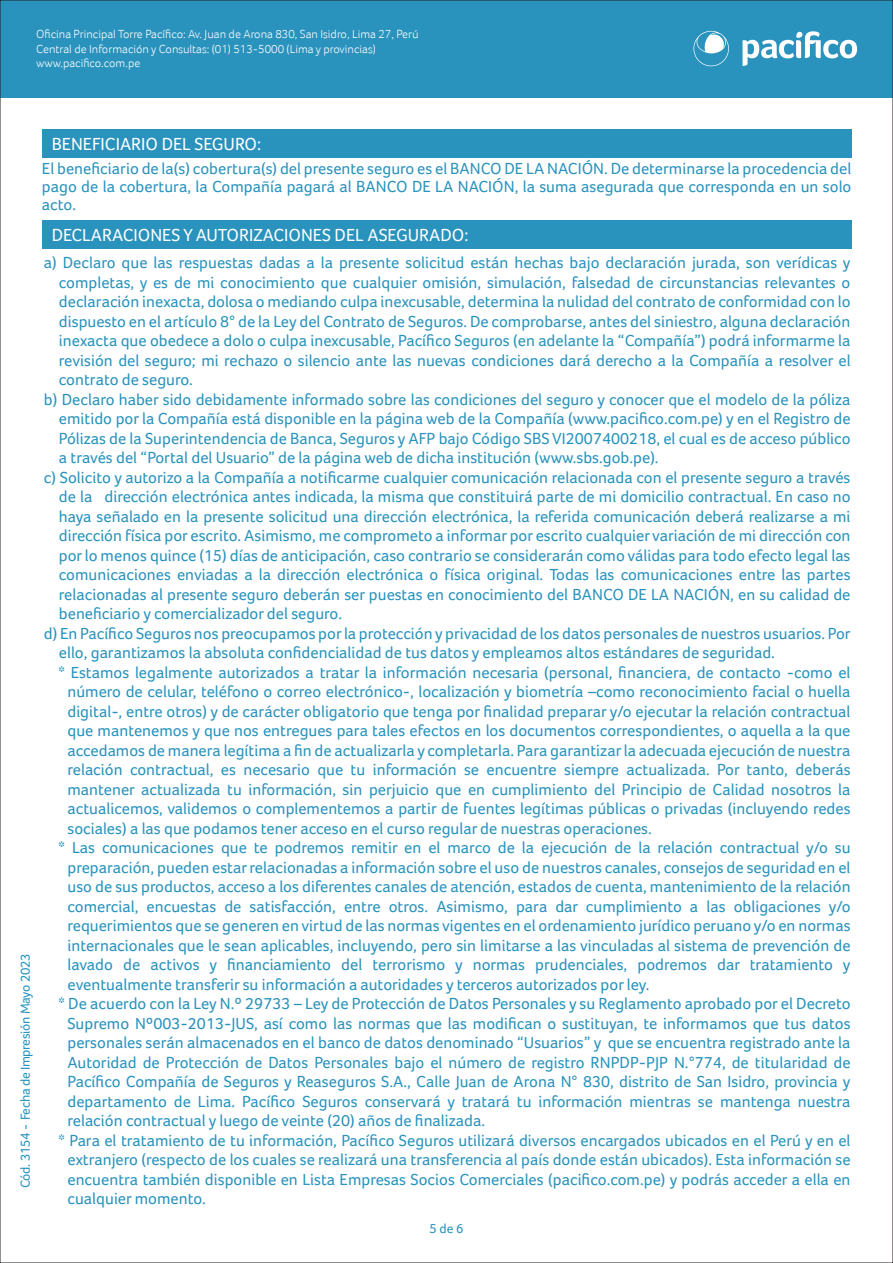
<style>
.page{position:relative;width:893px;height:1263px;background:#fff}
.page>*{position:absolute;margin:0;border:0;box-sizing:border-box;transform-origin:0 0}
.t1{font:18px "Foco";color:#fff}
.t2{font:16.5px/18px "Foco";color:#2a93bd;text-align:justify}
.t3{font:13.5px "Foco";letter-spacing:-.02em;color:#2a93bd}
.t4{font:300 12px/14.4px "Foco";color:#fff}
</style>
<div class="page">
<div style="left:0;top:0;width:893px;height:98px;background:#2a93bd"></div>
<svg style="left:743px;top:31px;width:114px;height:35px"></svg>
<svg style="left:693px;top:31px;width:36px;height:35px"></svg>
<div style="left:42px;top:130px;width:809px;height:28px;background:#2a93bd"></div>
<div style="left:42px;top:221px;width:809px;height:28px;background:#2a93bd"></div>
<p class="t4" style="left:36px;top:27px;width:384px">Oficina Principal Torre Pacífico: Av. Juan de Arona 830, San Isidro, Lima 27, Perú<br>Central de Información y Consultas: (01) 513-5000 (Lima y provincias) www.pacifico.com.pe</p>
<p class="t1" style="left:52px;top:133px;width:211px">BENEFICIARIO DEL SEGURO:</p>
<p class="t3" style="left:17px;top:1188px;width:236px;rotate:-90deg">Cód. 3154 - Fecha de Impresión Mayo 2023</p>
<p class="t2" style="left:42px;top:160px;width:811px">El beneficiario de la(s) cobertura(s) del presente seguro es el BANCO DE LA NACIÓN. De determinarse la procedencia del pago de la cobertura, la Compañía pagará al BANCO DE LA NACIÓN, la suma asegurada que corresponda en un solo acto.</p>
<p class="t1" style="left:52px;top:224px;width:418px">DECLARACIONES Y AUTORIZACIONES DEL ASEGURADO:</p>
<p class="t2" style="left:44px;top:253px;width:808px">a) Declaro que las respuestas dadas a la presente solicitud están hechas bajo declaración jurada, son verídicas y</p>
<p class="t2" style="left:59px;top:273px;width:793px">completas, y es de mi conocimiento que cualquier omisión, simulación, falsedad de circunstancias relevantes o</p>
<p class="t2" style="left:59px;top:292px;width:793px">declaración inexacta, dolosa o mediando culpa inexcusable, determina la nulidad del contrato de conformidad con lo</p>
<p class="t2" style="left:59px;top:312px;width:793px">dispuesto en el artículo 8° de la Ley del Contrato de Seguros. De comprobarse, antes del siniestro, alguna declaración</p>
<p class="t2" style="left:59px;top:331px;width:793px">inexacta que obedece a dolo o culpa inexcusable, Pacífico Seguros (en adelante la “Compañía”) podrá informarme la</p>
<p class="t2" style="left:59px;top:351px;width:793px">revisión del seguro; mi rechazo o silencio ante las nuevas condiciones dará derecho a la Compañía a resolver el</p>
<p class="t2" style="left:59px;top:370px;width:136px">contrato de seguro.</p>
<p class="t2" style="left:44px;top:390px;width:808px">b) Declaro haber sido debidamente informado sobre las condiciones del seguro y conocer que el modelo de la póliza</p>
<p class="t2" style="left:59px;top:409px;width:793px">emitido por la Compañía está disponible en la página web de la Compañía (www.pacifico.com.pe) y en el Registro de</p>
<p class="t2" style="left:59px;top:429px;width:793px">Pólizas de la Superintendencia de Banca, Seguros y AFP bajo Código SBS VI2007400218, el cual es de acceso público</p>
<p class="t2" style="left:59px;top:448px;width:601px">a través del “Portal del Usuario” de la página web de dicha institución (www.sbs.gob.pe).</p>
<p class="t2" style="left:44px;top:468px;width:808px">c) Solicito y autorizo a la Compañía a notificarme cualquier comunicación relacionada con el presente seguro a través</p>
<p class="t2" style="left:59px;top:487px;width:793px">de la dirección electrónica antes indicada, la misma que constituirá parte de mi domicilio contractual. En caso no</p>
<p class="t2" style="left:59px;top:507px;width:793px">haya señalado en la presente solicitud una dirección electrónica, la referida comunicación deberá realizarse a mi</p>
<p class="t2" style="left:59px;top:527px;width:793px">dirección física por escrito. Asimismo, me comprometo a informar por escrito cualquier variación de mi dirección con</p>
<p class="t2" style="left:59px;top:546px;width:793px">por lo menos quince (15) días de anticipación, caso contrario se considerarán como válidas para todo efecto legal las</p>
<p class="t2" style="left:59px;top:566px;width:793px">comunicaciones enviadas a la dirección electrónica o física original. Todas las comunicaciones entre las partes</p>
<p class="t2" style="left:59px;top:585px;width:793px">relacionadas al presente seguro deberán ser puestas en conocimiento del BANCO DE LA NACIÓN, en su calidad de</p>
<p class="t2" style="left:59px;top:605px;width:285px">beneficiario y comercializador del seguro.</p>
<p class="t2" style="left:44px;top:624px;width:808px">d) En Pacífico Seguros nos preocupamos por la protección y privacidad de los datos personales de nuestros usuarios. Por</p>
<p class="t2" style="left:59px;top:644px;width:717px">ello, garantizamos la absoluta confidencialidad de tus datos y empleamos altos estándares de seguridad.</p>
<p class="t2" style="left:59px;top:663px;width:793px">* Estamos legalmente autorizados a tratar la información necesaria (personal, financiera, de contacto -como el</p>
<p class="t2" style="left:67px;top:683px;width:785px">número de celular, teléfono o correo electrónico-, localización y biometría –como reconocimiento facial o huella</p>
<p class="t2" style="left:67px;top:702px;width:785px">digital-, entre otros) y de carácter obligatorio que tenga por finalidad preparar y/o ejecutar la relación contractual</p>
<p class="t2" style="left:67px;top:722px;width:784px">que mantenemos y que nos entregues para tales efectos en los documentos correspondientes, o aquella a la que</p>
<p class="t2" style="left:67px;top:741px;width:785px">accedamos de manera legítima a fin de actualizarla y completarla. Para garantizar la adecuada ejecución de nuestra</p>
<p class="t2" style="left:67px;top:761px;width:785px">relación contractual, es necesario que tu información se encuentre siempre actualizada. Por tanto, deberás</p>
<p class="t2" style="left:67px;top:780px;width:785px">mantener actualizada tu información, sin perjuicio que en cumplimiento del Principio de Calidad nosotros la</p>
<p class="t2" style="left:67px;top:800px;width:785px">actualicemos, validemos o complementemos a partir de fuentes legítimas públicas o privadas (incluyendo redes</p>
<p class="t2" style="left:67px;top:819px;width:586px">sociales) a las que podamos tener acceso en el curso regular de nuestras operaciones.</p>
<p class="t2" style="left:59px;top:839px;width:793px">* Las comunicaciones que te podremos remitir en el marco de la ejecución de la relación contractual y/o su</p>
<p class="t2" style="left:67px;top:858px;width:785px">preparación, pueden estar relacionadas a información sobre el uso de nuestros canales, consejos de seguridad en el</p>
<p class="t2" style="left:67px;top:878px;width:785px">uso de sus productos, acceso a los diferentes canales de atención, estados de cuenta, mantenimiento de la relación</p>
<p class="t2" style="left:67px;top:897px;width:785px">comercial, encuestas de satisfacción, entre otros. Asimismo, para dar cumplimiento a las obligaciones y/o</p>
<p class="t2" style="left:67px;top:917px;width:785px">requerimientos que se generen en virtud de las normas vigentes en el ordenamiento jurídico peruano y/o en normas</p>
<p class="t2" style="left:67px;top:936px;width:785px">internacionales que le sean aplicables, incluyendo, pero sin limitarse a las vinculadas al sistema de prevención de</p>
<p class="t2" style="left:67px;top:956px;width:785px">lavado de activos y financiamiento del terrorismo y normas prudenciales, podremos dar tratamiento y</p>
<p class="t2" style="left:67px;top:975px;width:583px">eventualmente transferir su información a autoridades y terceros autorizados por ley.</p>
<p class="t2" style="left:59px;top:995px;width:793px">* De acuerdo con la Ley N.º 29733 – Ley de Protección de Datos Personales y su Reglamento aprobado por el Decreto</p>
<p class="t2" style="left:67px;top:1014px;width:785px">Supremo Nº003-2013-JUS, así como las normas que las modifican o sustituyan, te informamos que tus datos</p>
<p class="t2" style="left:67px;top:1034px;width:785px">personales serán almacenados en el banco de datos denominado “Usuarios” y que se encuentra registrado ante la</p>
<p class="t2" style="left:67px;top:1053px;width:785px">Autoridad de Protección de Datos Personales bajo el número de registro RNPDP-PJP N.°774, de titularidad de</p>
<p class="t2" style="left:67px;top:1073px;width:785px">Pacífico Compañía de Seguros y Reaseguros S.A., Calle Juan de Arona N° 830, distrito de San Isidro, provincia y</p>
<p class="t2" style="left:67px;top:1092px;width:785px">departamento de Lima. Pacífico Seguros conservará y tratará tu información mientras se mantenga nuestra</p>
<p class="t2" style="left:67px;top:1112px;width:419px">relación contractual y luego de veinte (20) años de finalizada.</p>
<p class="t2" style="left:59px;top:1131px;width:793px">* Para el tratamiento de tu información, Pacífico Seguros utilizará diversos encargados ubicados en el Perú y en el</p>
<p class="t2" style="left:67px;top:1151px;width:785px">extranjero (respecto de los cuales se realizará una transferencia al país donde están ubicados). Esta información se</p>
<p class="t2" style="left:67px;top:1170px;width:785px">encuentra también disponible en Lista Empresas Socios Comerciales (pacifico.com.pe) y podrás acceder a ella en</p>
<p class="t2" style="left:67px;top:1190px;width:140px">cualquier momento.</p>
<p class="t3" style="left:429px;top:1221px;width:36px">5 de 6</p>
</div>
